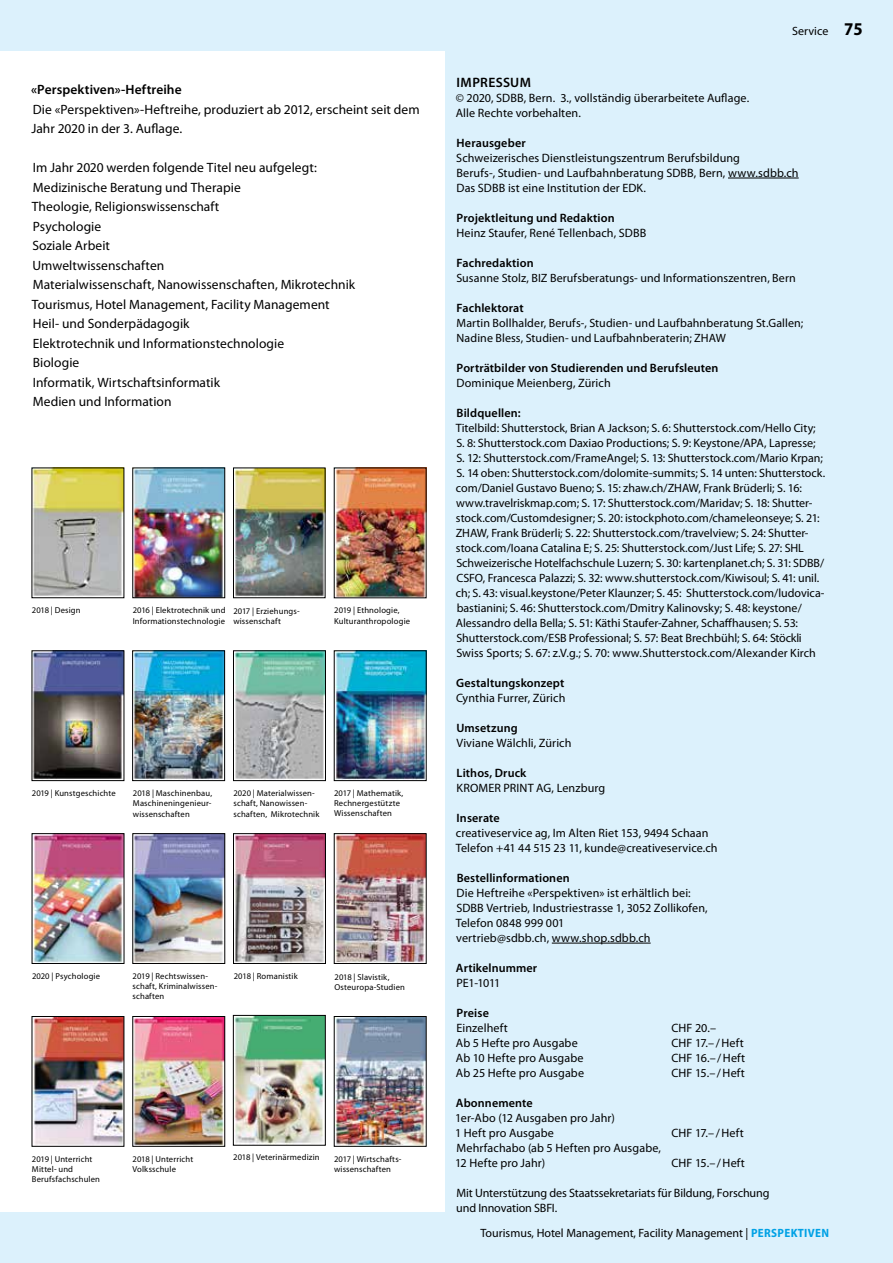
<style>
.page{position:relative;width:893px;height:1263px;background:#dcf1fc}
.page>*{position:absolute;margin:0;border:0;box-sizing:border-box;transform-origin:0 0}
.t1{font:700 semi-condensed 18px "Myriad Pro";color:#000}
.t2{font:600 13.65px "Myriad Pro";letter-spacing:.025em;color:#000}
.t3{font:13.5px/19.5px "Myriad Pro";letter-spacing:.005em;color:#000}
.t4{font:600 13.5px "Myriad Pro";letter-spacing:.01em;color:#000}
.t5{font:12.15px/15px "Myriad Pro";letter-spacing:.005em;color:#000}
.t6{font:600 12.15px "Myriad Pro";letter-spacing:.01em;color:#000}
.t7{font:12px/15px "Myriad Pro";color:#000}
.t8{font:8.55px/10.4px "Myriad Pro";letter-spacing:.015em;color:#000}
.s1{font-size:12.15px}
.s2{font-size:12px}
.s3{font-weight:700;font-stretch:semi-condensed;color:#00a1e5}
</style>
<div class="page">
<div style="left:0;top:51px;width:444px;height:1161px;background:#fff"></div>
<hr style="left:728px;top:178px;width:71px;height:1px;background:#000">
<hr style="left:552px;top:943px;width:99px;height:1px;background:#000">
<img style="left:34px;top:1018px;width:88px;height:126px">
<img style="left:135px;top:470px;width:88px;height:126px">
<div style="left:133px;top:468px;width:92px;height:130px;border:1px solid #000"></div>
<img style="left:135px;top:835px;width:88px;height:126px">
<div style="left:133px;top:833px;width:92px;height:130px;border:1px solid #000"></div>
<img style="left:34px;top:653px;width:88px;height:126px">
<img style="left:336px;top:470px;width:88px;height:126px">
<img style="left:235px;top:835px;width:89px;height:126px">
<div style="left:233px;top:833px;width:93px;height:130px;border:1px solid #000"></div>
<img style="left:134px;top:653px;width:89px;height:126px">
<div style="left:132px;top:651px;width:93px;height:130px;border:1px solid #000"></div>
<img style="left:336px;top:835px;width:88px;height:126px">
<img style="left:135px;top:1018px;width:88px;height:126px">
<div style="left:133px;top:1016px;width:92px;height:130px;border:1px solid #000"></div>
<img style="left:34px;top:835px;width:88px;height:126px">
<img style="left:235px;top:470px;width:88px;height:126px">
<div style="left:233px;top:468px;width:92px;height:130px;border:1px solid #000"></div>
<img style="left:336px;top:653px;width:88px;height:126px">
<img style="left:34px;top:470px;width:88px;height:126px">
<img style="left:235px;top:653px;width:89px;height:126px">
<div style="left:233px;top:651px;width:93px;height:130px;border:1px solid #000"></div>
<img style="left:235px;top:1017px;width:88px;height:126px">
<div style="left:233px;top:1015px;width:92px;height:130px;border:1px solid #000"></div>
<img style="left:336px;top:1018px;width:88px;height:126px">
<p class="t4" style="left:31px;top:81px;width:152px">«Perspektiven»-Heftreihe</p>
<p class="t3" style="left:31px;top:99px;width:390px">Die «Perspektiven»-Heftreihe, produziert ab 2012, erscheint seit dem<br>Jahr 2020 in der 3. Auflage.</p>
<p class="t3" style="left:32px;top:158px;width:325px">Im Jahr 2020 werden folgende Titel neu aufgelegt:<br>Medizinische Beratung und Therapie<br>Theologie, Religionswissenschaft<br>Psychologie<br>Soziale Arbeit<br>Umweltwissenschaften<br>Materialwissenschaft, Nanowissenschaften, Mikrotechnik Tourismus, Hotel Management, Facility Management Heil- und Sonderpädagogik<br>Elektrotechnik und Informationstechnologie<br>Biologie<br>Informatik, Wirtschaftsinformatik<br>Medien und Information</p>
<p class="t8" style="left:32px;top:605px;width:50px">2018 | Design</p>
<p class="t8" style="left:133px;top:605px;width:94px">2016 | Elektrotechnik und<br>Informationstechnologie</p>
<p class="t8" style="left:233px;top:606px;width:67px">2017 | Erziehungs&shy;wissenschaft</p>
<p class="t8" style="left:334px;top:605px;width:77px">2019 | Ethnologie,<br>Kulturanthropologie</p>
<p class="t8" style="left:32px;top:788px;width:85px">2019 | Kunstgeschichte</p>
<p class="t8" style="left:133px;top:788px;width:81px">2018 | Maschinenbau,<br>Maschineningenieur&shy;wissenschaften</p>
<p class="t8" style="left:233px;top:788px;width:87px">2020 | Materialwissen&shy;schaft, Nanowissen&shy;schaften, Mikrotechnik</p>
<p class="t8" style="left:334px;top:788px;width:71px">2017 | Mathematik,<br>Rechnergestützte<br>Wissenschaften</p>
<p class="t8" style="left:32px;top:971px;width:70px">2020 | Psychologie</p>
<p class="t8" style="left:133px;top:971px;width:86px">2019 | Rechtswissen&shy;schaft, Kriminalwissen&shy;schaften</p>
<p class="t8" style="left:234px;top:971px;width:65px">2018 | Romanistik</p>
<p class="t8" style="left:335px;top:972px;width:72px">2018 | Slavistik,<br>Osteuropa-Studien</p>
<p class="t8" style="left:233px;top:1152px;width:88px">2018 | Veterinärmedizin</p>
<p class="t8" style="left:32px;top:1153px;width:70px">2019 | Unterricht<br>Mittel- und<br>Berufsfachschulen</p>
<p class="t8" style="left:334px;top:1153px;width:69px">2017 | Wirtschafts&shy;wissenschaften</p>
<p class="t8" style="left:133px;top:1153px;width:62px">2018 | Unterricht<br>Volksschule</p>
<p class="t7" style="left:792px;top:23px;width:38px">Service</p>
<h1 class="t1" style="left:844px;top:19px;width:20px">75</h1>
<p class="t2" style="left:457px;top:73px;width:76px">IMPRESSUM</p>
<p class="t5" style="left:456px;top:90px;width:295px">© 2020, SDBB, Bern. 3., vollständig überarbeitete Auflage.<br>Alle Rechte vorbehalten.</p>
<p class="t6" style="left:457px;top:135px;width:71px">Herausgeber</p>
<p class="t5" style="left:456px;top:150px;width:344px">Schweizerisches Dienstleistungszentrum Berufsbildung<br>Berufs-, Studien- und Laufbahnberatung SDBB, Bern, www.sdbb.ch<br>Das SDBB ist eine Institution der EDK.</p>
<p class="t6" style="left:457px;top:210px;width:160px">Projektleitung und Redaktion</p>
<p class="t5" style="left:457px;top:225px;width:191px">Heinz Staufer, René Tellenbach, SDBB</p>
<p class="t6" style="left:457px;top:255px;width:79px">Fachredaktion</p>
<p class="t7" style="left:456px;top:270px;width:341px">Susanne Stolz, BIZ Berufsberatungs- und Informationszentren, Bern</p>
<p class="t6" style="left:457px;top:300px;width:69px">Fachlektorat</p>
<p class="t7" style="left:457px;top:315px;width:348px">Martin Bollhalder, Berufs-, Studien- und Laufbahnberatung St.Gallen;<br>Nadine Bless, Studien- und Laufbahnberaterin; ZHAW</p>
<p class="t6" style="left:457px;top:360px;width:263px">Porträtbilder von Studierenden und Berufsleuten</p>
<p class="t5" style="left:457px;top:375px;width:156px">Dominique Meienberg, Zürich</p>
<p class="t6" style="left:457px;top:405px;width:66px">Bildquellen:</p>
<p class="t7" style="left:456px;top:420px;width:362px"><span class="s1">Titelbild:</span> Shutterstock, Brian A Jackson; S. 6: Shutterstock.com/Hello City;</p>
<p class="t5" style="left:456px;top:435px;width:361px"><span class="s2">S. 8:</span> Shutterstock.com Daxiao Productions; S. 9: Keystone/APA, Lapresse;</p>
<p class="t7" style="left:456px;top:450px;width:371px"><span class="s1">S. 12:</span> Shutterstock.com/FrameAngel; S. 13: Shutterstock.com/Mario Krpan; S. 14 oben: Shutterstock.com/dolomite-summits; S. 14 unten: Shutterstock. com/Daniel Gustavo Bueno; S. 15: zhaw.ch/ZHAW, Frank Brüderli; S. 16: www.travelriskmap.com; S. 17: Shutterstock.com/Maridav; S. 18: Shutter&shy;stock.com/Customdesigner; S. 20: istockphoto.com/chameleonseye; S. 21:<br>ZHAW, Frank Brüderli; S. 22: Shutterstock.com/travelview; S. 24: Shutter&shy;stock.com/Ioana Catalina E; S. 25: Shutterstock.com/Just Life; S. 27: SHL Schweizerische Hotelfachschule Luzern; S. 30: kartenplanet.ch; S. 31: SDBB/ CSFO, Francesca Palazzi; S. 32: www.shutterstock.com/Kiwisoul; S. 41: unil. ch; S. 43: visual.keystone/Peter Klaunzer; S. 45: Shutterstock.com/ludovica&shy;bastianini; S. 46: Shutterstock.com/Dmitry Kalinovsky; S. 48: keystone/ Alessandro della Bella; S. 51: Käthi Staufer-Zahner, Schaffhausen; S. 53:<br>Shutterstock.com/ESB Professional; S. 57: <span class="s1">Beat Brechbühl; S. 64: Stöckli Swiss Sports; S. 67: z.V.g.; S. 70:</span> www.Shutterstock.com/Alexander Kirch</p>
<p class="t6" style="left:456px;top:675px;width:110px">Gestaltungskonzept</p>
<p class="t5" style="left:456px;top:690px;width:111px">Cynthia Furrer, Zürich</p>
<p class="t6" style="left:456px;top:720px;width:63px">Umsetzung</p>
<p class="t5" style="left:456px;top:735px;width:117px">Viviane Wälchli, Zürich</p>
<p class="t6" style="left:457px;top:765px;width:71px">Lithos, Druck</p>
<p class="t5" style="left:457px;top:780px;width:150px">KROMER PRINT AG, Lenzburg</p>
<p class="t6" style="left:457px;top:810px;width:45px">Inserate</p>
<p class="t5" style="left:456px;top:825px;width:263px">creativeservice ag, Im Alten Riet 153, 9494 Schaan<br>Telefon +41 44 515 23 11, kunde@creativeservice.ch</p>
<p class="t6" style="left:457px;top:870px;width:115px">Bestellinformationen</p>
<p class="t5" style="left:456px;top:885px;width:254px">Die Heftreihe «Perspektiven» ist erhältlich bei:<br>SDBB Vertrieb, Industriestrasse 1, 3052 Zollikofen, Telefon 0848 999 001<br>vertrieb@sdbb.ch, www.shop.sdbb.ch</p>
<p class="t6" style="left:456px;top:960px;width:83px">Artikelnummer</p>
<p class="t5" style="left:457px;top:975px;width:45px">PE1-1011</p>
<p class="t6" style="left:457px;top:1005px;width:34px">Preise</p>
<p class="t5" style="left:457px;top:1020px;width:53px">Einzelheft</p>
<p class="t5" style="left:671px;top:1020px;width:46px">CHF 20.–</p>
<p class="t5" style="left:456px;top:1035px;width:123px">Ab 5 Hefte pro Ausgabe</p>
<p class="t5" style="left:671px;top:1035px;width:74px">CHF 17.– /Heft</p>
<p class="t5" style="left:456px;top:1050px;width:129px">Ab 10 Hefte pro Ausgabe</p>
<p class="t5" style="left:671px;top:1050px;width:75px">CHF 16.–/Heft</p>
<p class="t5" style="left:456px;top:1065px;width:130px">Ab 25 Hefte pro Ausgabe</p>
<p class="t5" style="left:671px;top:1065px;width:75px">CHF 15.– /Heft</p>
<p class="t6" style="left:456px;top:1095px;width:78px">Abonnemente</p>
<p class="t5" style="left:455px;top:1110px;width:161px">1er-Abo (12 Ausgaben pro Jahr)<br>1 Heft pro Ausgabe</p>
<p class="t5" style="left:672px;top:1125px;width:74px">CHF 17.– /Heft</p>
<p class="t5" style="left:455px;top:1140px;width:207px">Mehrfachabo (ab 5 Heften pro Ausgabe,<br>12 Hefte pro Jahr)</p>
<p class="t5" style="left:672px;top:1155px;width:75px">CHF 15.– /Heft</p>
<p class="t5" style="left:456px;top:1185px;width:315px">Mit Unterstützung des Staatssekretariats für Bildung, Forschung und Innovation SBFI.</p>
<p class="t7" style="left:481px;top:1225px;width:350px">Tourismus, Hotel Management, Facility Management | <span class="s3">PERSPEKTIVEN</span></p>
</div>
